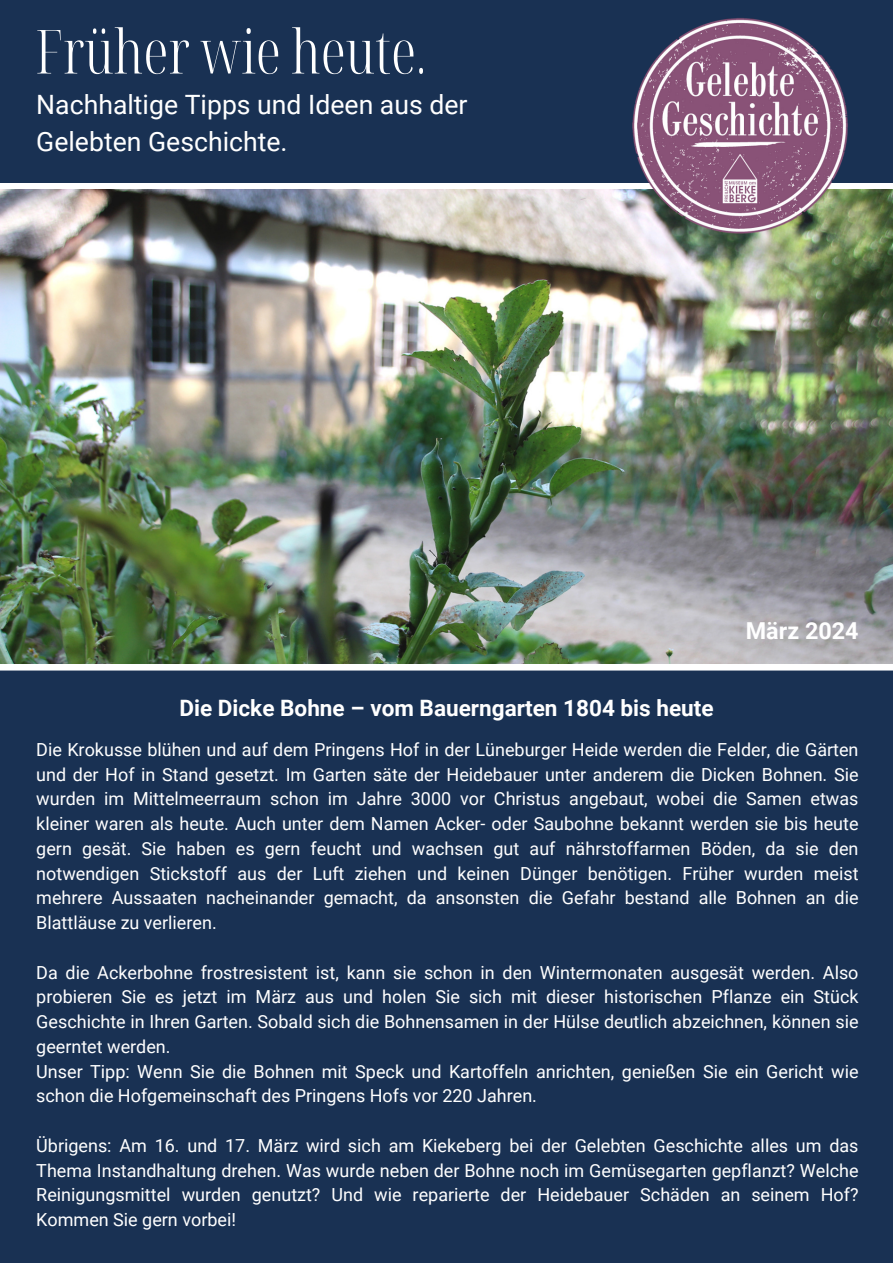
<style>
.page{position:relative;width:893px;height:1263px;background:#fff}
.page>*{position:absolute;margin:0;border:0;box-sizing:border-box;transform-origin:0 0}
.t1{font:300 extra-condensed 60.82px "Noto Serif Display";color:#fff}
.t2{font:26.62px/37.1px "Roboto";color:#fff}
.t3{font:700 23.33px "Roboto";color:#fff}
.t4{font:700 22.58px "Roboto";color:#fff}
.t5{font:18px/24.8px "Roboto";color:#fff;text-align:justify}
</style>
<div class="page">
<div style="left:0;top:0;width:893px;height:183px;background:#193153"></div>
<div style="left:0;top:670px;width:893px;height:593px;background:#193153"></div>
<img style="left:0;top:189px;width:893px;height:474px">
<img style="left:630px;top:18px;width:220px;height:218px">
<p class="t1" style="left:35px;top:9px;width:393px">Früher wie heute.</p>
<p class="t2" style="left:36px;top:87px;width:433px">Nachhaltige Tipps und Ideen aus der<br>Gelebten Geschichte.</p>
<p class="t4" style="left:179px;top:695px;width:536px">Die Dicke Bohne – vom Bauerngarten 1804 bis heute</p>
<p class="t3" style="left:746px;top:617px;width:114px">März 2024</p>
<p class="t5" style="left:36px;top:737px;width:824px">Die Krokusse blühen und auf dem Pringens Hof in der Lüneburger Heide werden die Felder, die Gärten und der Hof in Stand gesetzt. Im Garten säte der Heidebauer unter anderem die Dicken Bohnen. Sie wurden im Mittelmeerraum schon im Jahre 3000 vor Christus angebaut, wobei die Samen etwas kleiner waren als heute. Auch unter dem Namen Acker- oder Saubohne bekannt werden sie bis heute gern gesät. Sie haben es gern feucht und wachsen gut auf nährstoffarmen Böden, da sie den notwendigen Stickstoff aus der Luft ziehen und keinen Dünger benötigen. Früher wurden meist mehrere Aussaaten nacheinander gemacht, da ansonsten die Gefahr bestand alle Bohnen an die Blattläuse zu verlieren.</p>
<p class="t5" style="left:36px;top:960px;width:824px">Da die Ackerbohne frostresistent ist, kann sie schon in den Wintermonaten ausgesät werden. Also probieren Sie es jetzt im März aus und holen Sie sich mit dieser historischen Pflanze ein Stück Geschichte in Ihren Garten. Sobald sich die Bohnensamen in der Hülse deutlich abzeichnen, können sie geerntet werden.</p>
<h3 class="t5" style="left:36px;top:1059px;width:824px">Unser Tipp: Wenn Sie die Bohnen mit Speck und Kartoffeln anrichten, genießen Sie ein Gericht wie schon die Hofgemeinschaft des Pringens Hofs vor 220 Jahren.</h3>
<h3 class="t5" style="left:36px;top:1133px;width:824px">Übrigens: Am 16. und 17. März wird sich am Kiekeberg bei der Gelebten Geschichte alles um das Thema Instandhaltung drehen. Was wurde neben der Bohne noch im Gemüsegarten gepflanzt? Welche Reinigungsmittel wurden genutzt? Und wie reparierte der Heidebauer Schäden an seinem Hof?<br>Kommen Sie gern vorbei!</h3>
</div>
